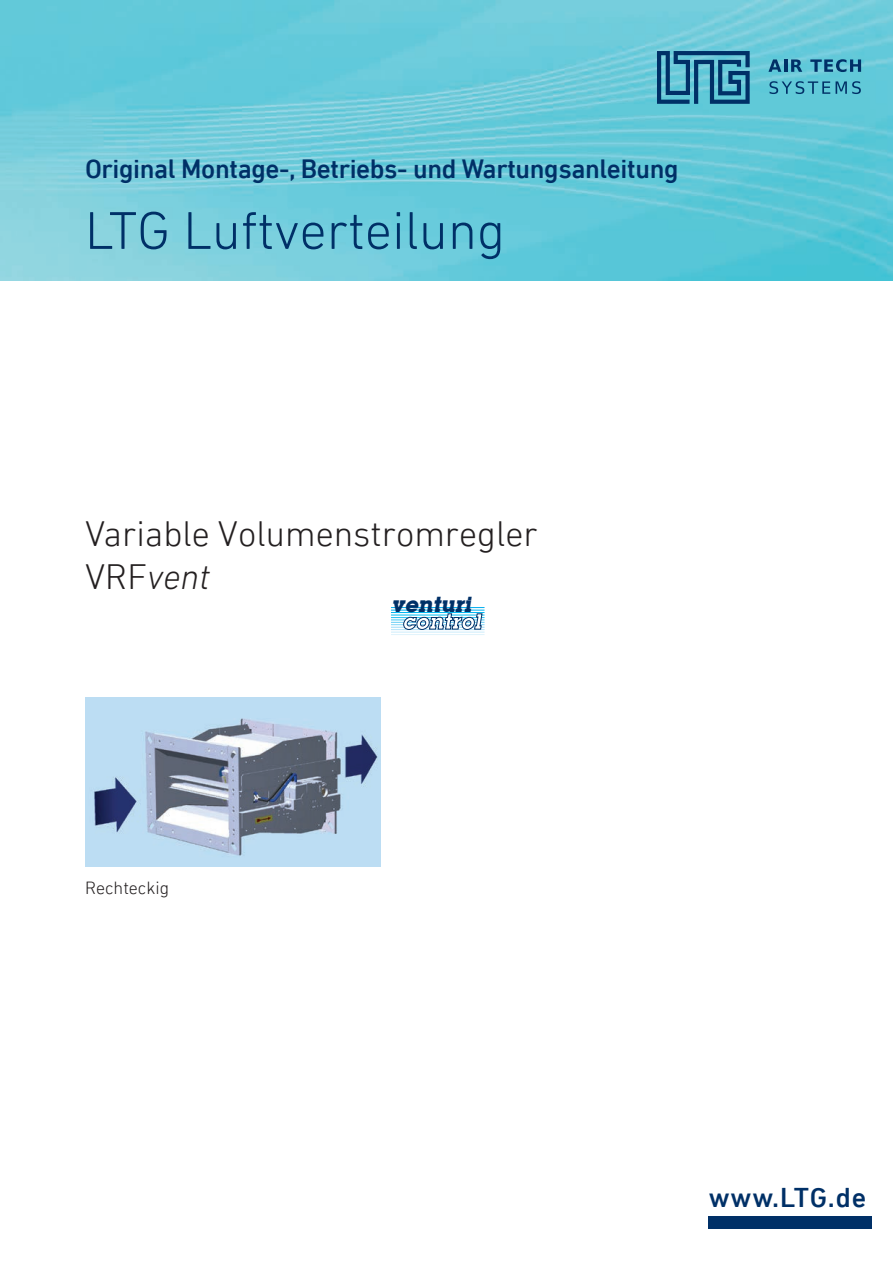
<style>
.page{position:relative;width:893px;height:1263px;background:#fff}
.page>*{position:absolute;margin:0;border:0;box-sizing:border-box;transform-origin:0 0}
.t1{font:300 54px "DIN Next LT Pro";color:#003067}
.t2{font:300 36px/43.2px "DIN Next LT Pro";color:#231f20}
.t3{font:500 27.75px "DIN Next LT Pro";letter-spacing:.03em;color:#003067}
.t4{font:500 27px "DIN Next LT Pro";letter-spacing:-.015em;color:#003067}
.t5{font:italic 700 19.2px "Lubalin";color:#fff}
.t6{font:italic 700 19.2px "Lubalin";color:#003067}
.t7{font:300 18px "DIN Next LT Pro";color:#231f20}
.s1{font-style:italic}
</style>
<div class="page">
<img style="left:0;top:0;width:893px;height:281px">
<svg style="left:768px;top:59px;width:34px;height:13px"></svg>
<svg style="left:810px;top:59px;width:51px;height:13px"></svg>
<svg style="left:769px;top:81px;width:61px;height:13px"></svg>
<svg style="left:836px;top:81px;width:25px;height:13px"></svg>
<svg style="left:657px;top:51px;width:93px;height:53px;background:#367fa2"></svg>
<div style="left:709px;top:1216px;width:163px;height:13px;background:#003067"></div>
<svg style="left:391px;top:607px;width:94px;height:28px"></svg>
<hr style="left:391px;top:620px;width:93px;height:1px;background:#44c8f4">
<hr style="left:391px;top:629px;width:93px;height:1px;background:#b5e3f9">
<hr style="left:391px;top:622px;width:93px;height:1px;background:#67cef5">
<hr style="left:391px;top:624px;width:93px;height:1px;background:#83d5f7">
<hr style="left:391px;top:627px;width:93px;height:1px;background:#9edcf8">
<hr style="left:391px;top:607px;width:93px;height:1px;background:#00aeef">
<hr style="left:391px;top:610px;width:94px;height:1px;background:#00b2ef">
<hr style="left:391px;top:612px;width:93px;height:1px;background:#00b7f0">
<hr style="left:391px;top:615px;width:93px;height:1px;background:#00bcf1">
<hr style="left:391px;top:617px;width:93px;height:1px;background:#21c2f3">
<hr style="left:391px;top:632px;width:93px;height:1px;background:#ccecfb">
<hr style="left:391px;top:634px;width:93px;height:1px;background:#e1f4fc">
<svg style="left:403px;top:613px;width:80px;height:17px"></svg>
<img style="left:85px;top:697px;width:295px;height:169px">
<p class="t4" style="left:85px;top:153px;width:595px">Original Montage-, Betriebs- und Wartungsanleitung</p>
<h1 class="t1" style="left:85px;top:199px;width:422px">LTG Luftverteilung</h1>
<h2 class="t2" style="left:85px;top:512px;width:454px">Variable Volumenstromregler<br>VRF<span class="s1">vent</span></h2>
<p class="t7" style="left:85px;top:877px;width:86px">Rechteckig</p>
<p class="t6" style="left:391px;top:590px;width:81px">venturi</p>
<p class="t5" style="left:402px;top:607px;width:81px">control</p>
<p class="t3" style="left:709px;top:1182px;width:159px">www.LTG.de</p>
</div>
